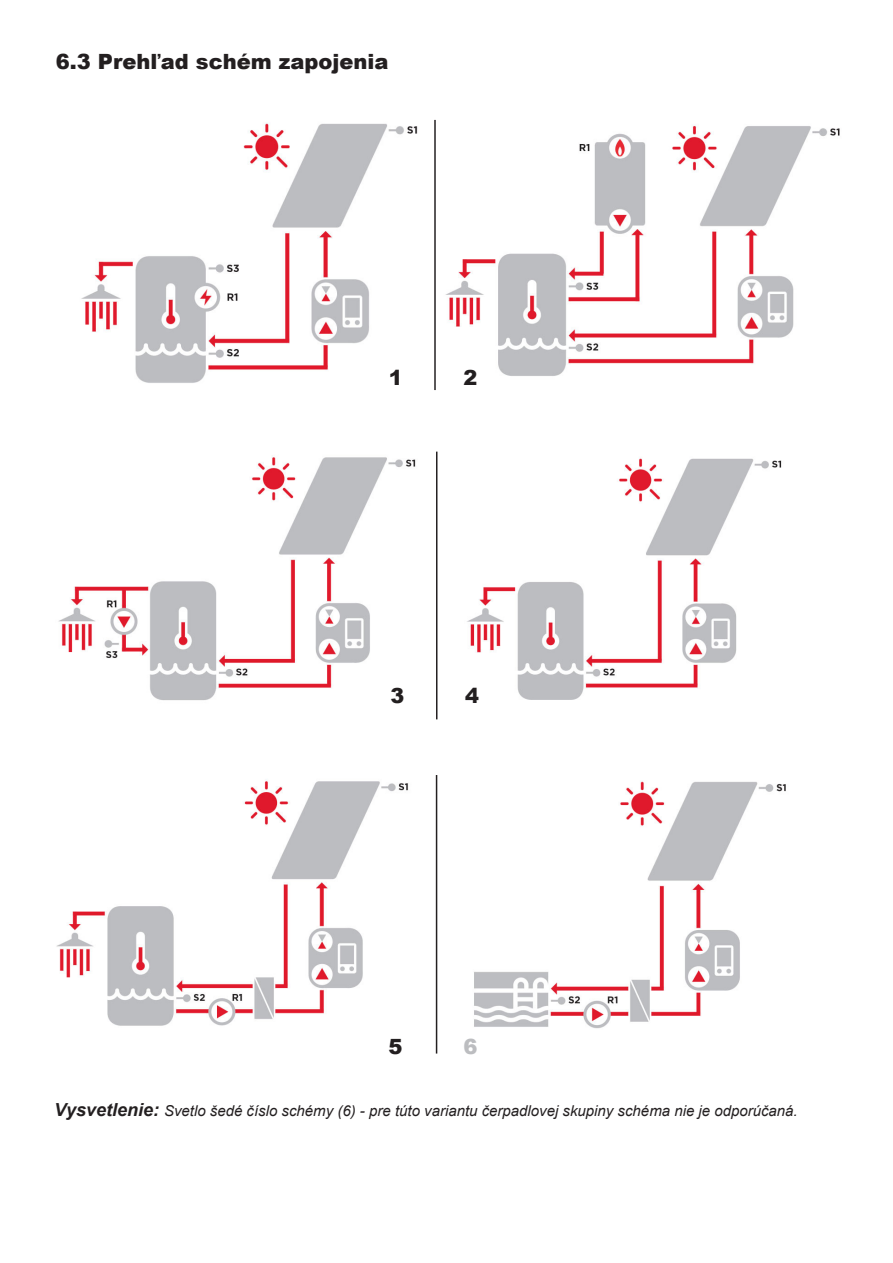
<style>
.page{position:relative;width:893px;height:1263px;background:#fff}
.page>*{position:absolute;margin:0;border:0;box-sizing:border-box;transform-origin:0 0}
.t1{font:900 21px "Arial";color:#231f20}
.t2{font:900 21px "Arial";color:#bcbdc0}
.t3{font:900 20.85px "Arial";color:#231f20}
.t4{font:italic 15px "Arial";color:#231f20}
.s1{font-weight:700;font-size:18px}
</style>
<div class="page">
<hr style="left:434px;top:120px;width:2px;height:270px;background:#231f20">
<img style="left:81px;top:123px;width:337px;height:260px">
<img style="left:445px;top:125px;width:395px;height:251px">
<hr style="left:436px;top:452px;width:1px;height:267px;background:#231f20">
<img style="left:58px;top:456px;width:358px;height:245px">
<img style="left:467px;top:458px;width:315px;height:242px">
<hr style="left:436px;top:775px;width:1px;height:278px;background:#231f20">
<img style="left:56px;top:779px;width:352px;height:247px">
<img style="left:474px;top:781px;width:312px;height:248px">
<p class="t1" style="left:56px;top:46px;width:334px">6.3 Prehľad schém zapojenia</p>
<p class="t3" style="left:389px;top:363px;width:15px">1</p>
<p class="t3" style="left:463px;top:363px;width:15px">2</p>
<p class="t3" style="left:390px;top:681px;width:15px">3</p>
<p class="t3" style="left:465px;top:681px;width:15px">4</p>
<p class="t1" style="left:388px;top:1031px;width:16px">5</p>
<p class="t2" style="left:463px;top:1031px;width:16px">6</p>
<p class="t4" style="left:54px;top:1100px;width:745px"><span class="s1">Vysv</span><span class="s1">etlenie</span><span class="s1">:</span> Svetlo šedé číslo schémy (6) - pre túto variantu čerpadlovej skupiny schéma nie je odporúčaná.</p>
</div>
